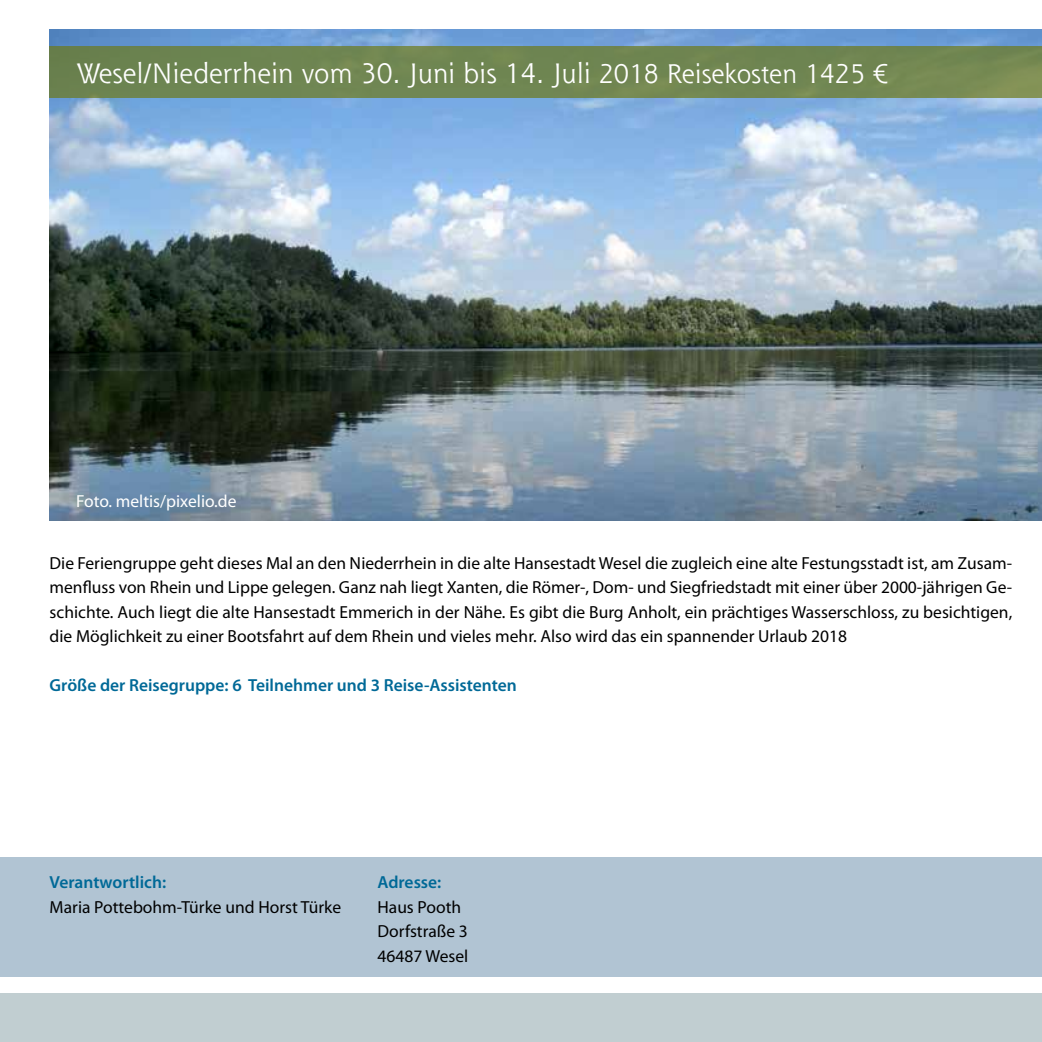
<style>
.page{position:relative;width:1042px;height:1042px;background:#fff}
.page>*{position:absolute;margin:0;border:0;box-sizing:border-box;transform-origin:0 0}
.t1{font:27.47px "Shannon Std";color:#fff}
.t2{font:17.5px/24.5px "Myriad Pro";color:#000}
.t3{font:600 17.5px "Myriad Pro";color:#006997}
.t4{font:17.5px "Myriad Pro";color:#fff}
.s1{font-size:26.25px}
</style>
<div class="page">
<img style="left:50px;top:30px;width:992px;height:491px">
<div style="left:0;top:857px;width:1042px;height:119px;background:#b1c4d3"></div>
<div style="left:0;top:993px;width:1042px;height:49px;background:#c1ced1"></div>
<div style="left:50px;top:46px;width:992px;height:52px;background:#6f8652"></div>
<h1 class="t1" style="left:76px;top:55px;width:813px">Wesel/Niederrhein vom 30. Juni bis 14. Juli <span class="s1">2018 Reisekosten 1425 €</span></h1>
<p class="t4" style="left:76px;top:490px;width:162px">Foto. meltis/pixelio.de</p>
<p class="t2" style="left:50px;top:550px;width:964px;text-align:justify">Die Feriengruppe geht dieses Mal an den Niederrhein in die alte Hansestadt Wesel die zugleich eine alte Festungsstadt ist, am Zusam&shy;menfluss von Rhein und Lippe gelegen. Ganz nah liegt Xanten, die Römer-, Dom- und Siegfriedstadt mit einer über 2000-jährigen Ge&shy;schichte. Auch liegt die alte Hansestadt Emmerich in der Nähe. Es gibt die Burg Anholt, ein prächtiges Wasserschloss, zu besichtigen, die Möglichkeit zu einer Bootsfahrt auf dem Rhein und vieles mehr. Also wird das ein spannender Urlaub 2018</p>
<p class="t3" style="left:50px;top:674px;width:469px">Größe der Reisegruppe: 6 Teilnehmer und 3 Reise-Assistenten</p>
<p class="t3" style="left:50px;top:871px;width:118px">Verantwortlich:</p>
<p class="t2" style="left:50px;top:894px;width:293px">Maria Pottebohm-Türke und Horst Türke</p>
<p class="t3" style="left:377px;top:871px;width:65px">Adresse:</p>
<p class="t2" style="left:377px;top:894px;width:92px">Haus Pooth<br>Dorfstraße 3<br>46487 Wesel</p>
</div>
